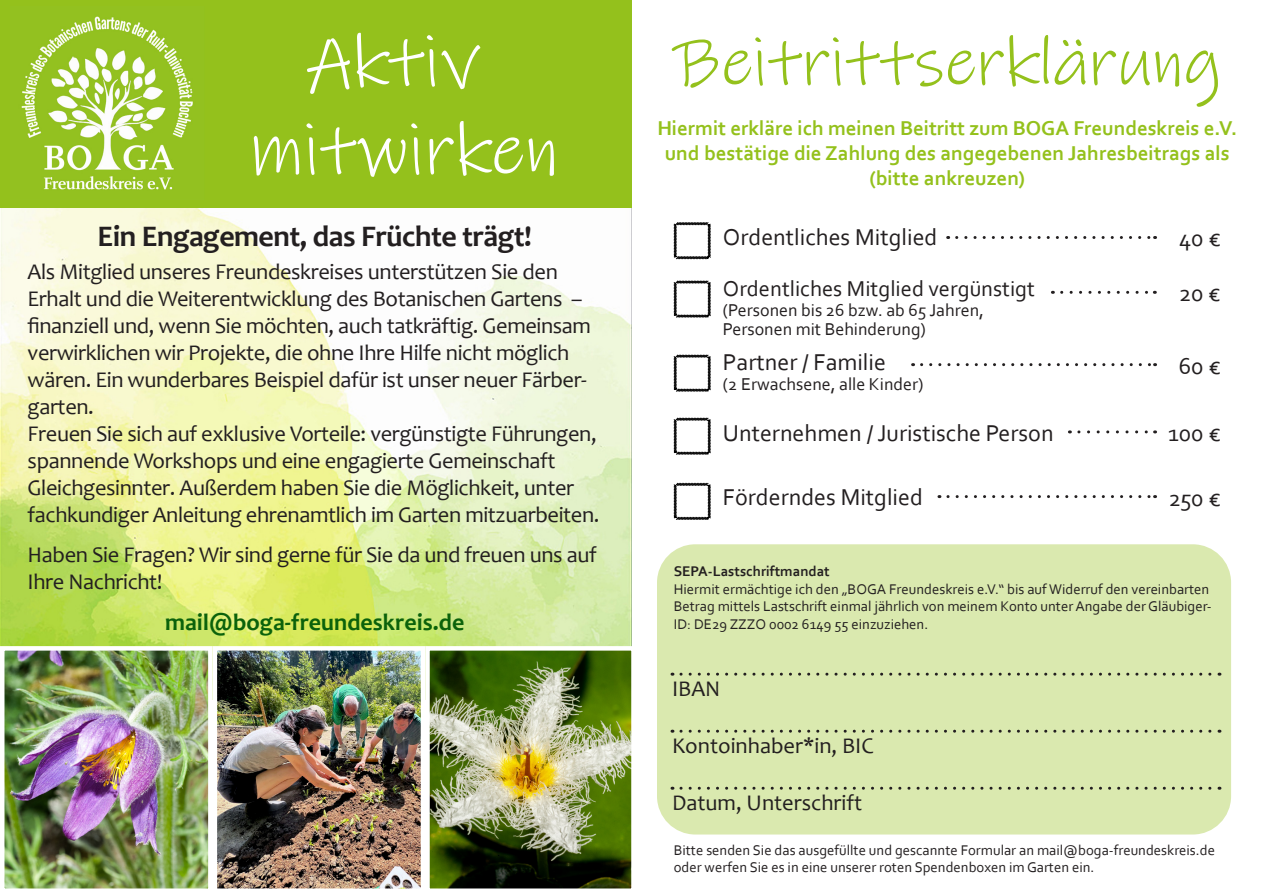
<style>
.page{position:relative;width:1263px;height:893px;background:#fff}
.page>*{position:absolute;margin:0;border:0;box-sizing:border-box;transform-origin:0 0}
.t1{font:73.5px "Ink Free";color:#fff}
.t2{font:69px "Ink Free";color:#94c11c}
.t3{font:700 30px "Candara";letter-spacing:-.015em;color:#231f20}
.t4{font:24px "Corbel";color:#231f20}
.t5{font:700 24px "Candara";color:#0b620b}
.t6{font:22.5px/27px "Candara";letter-spacing:-.015em;color:#231f20}
.t7{font:22.5px "Corbel";color:#231f20}
.t8{font:700 21px/25.2px "Corbel";color:#94c11c;text-align:center}
.t9{font:18px/19.5px "Corbel";color:#231f20}
.t10{font:14.7px/17.7px "Corbel";color:#231f20}
.t11{font:700 14.7px "Corbel";color:#231f20}
</style>
<div class="page">
<img style="left:0;top:207px;width:631px;height:439px">
<div style="left:657px;top:544px;width:574px;height:290px;background:#dae9af;border-radius:38px"></div>
<div style="left:0;top:0;width:631px;height:207px;background:#94c11c"></div>
<img style="left:21px;top:16px;width:172px;height:174px">
<svg style="left:673px;top:222px;width:38px;height:38px"></svg>
<svg style="left:957px;top:236px;width:198px;height:3px"></svg>
<svg style="left:673px;top:280px;width:38px;height:38px"></svg>
<svg style="left:1062px;top:291px;width:93px;height:3px"></svg>
<svg style="left:673px;top:354px;width:38px;height:38px"></svg>
<svg style="left:921px;top:363px;width:234px;height:3px"></svg>
<svg style="left:673px;top:417px;width:38px;height:38px"></svg>
<svg style="left:1079px;top:430px;width:76px;height:3px"></svg>
<svg style="left:673px;top:482px;width:38px;height:38px"></svg>
<svg style="left:948px;top:495px;width:207px;height:3px"></svg>
<svg style="left:681px;top:673px;width:539px;height:3px"></svg>
<svg style="left:681px;top:730px;width:539px;height:3px"></svg>
<svg style="left:681px;top:787px;width:539px;height:3px"></svg>
<img style="left:5px;top:651px;width:203px;height:237px">
<div style="left:0;top:646px;width:213px;height:247px;border:4px solid #fff"></div>
<img style="left:218px;top:651px;width:202px;height:237px">
<div style="left:213px;top:646px;width:212px;height:247px;border:4px solid #fff"></div>
<img style="left:430px;top:651px;width:201px;height:237px">
<div style="left:425px;top:646px;width:211px;height:247px;border:4px solid #fff"></div>
<p class="t1" style="left:307px;top:9px;width:174px">Aktiv</p>
<p class="t1" style="left:249px;top:97px;width:311px">mitwirken</p>
<p class="t3" style="left:98px;top:217px;width:436px">Ein Engagement, das Früchte trägt!</p>
<p class="t6" style="left:28px;top:258px;width:573px">Als Mitglied unseres Freundeskreises unterstützen Sie den Erhalt und die Weiterentwicklung des Botanischen Gartens – finanziell und, wenn Sie möchten, auch tatkräftig. Gemeinsam verwirklichen wir Projekte, die ohne Ihre Hilfe nicht möglich wären. Ein wunderbares Beispiel dafür ist unser neuer Färber&shy;garten.<br>Freuen Sie sich auf exklusive Vorteile: vergünstigte Führungen, spannende Workshops und eine engagierte Gemeinschaft Gleichgesinnter. Außerdem haben Sie die Möglichkeit, unter fachkundiger Anleitung ehrenamtlich im Garten mitzuarbeiten.</p>
<p class="t6" style="left:28px;top:541px;width:571px">Haben Sie Fragen? Wir sind gerne für Sie da und freuen uns auf<br>Ihre Nachricht!</p>
<p class="t5" style="left:165px;top:607px;width:301px">mail@boga-freundeskreis.de</p>
<p class="t2" style="left:673px;top:13px;width:549px">Beitrittserklärung</p>
<p class="t8" style="left:657px;top:114px;width:581px">Hiermit erkläre ich meinen Beitritt zum BOGA Freundeskreis e.V. und bestätige die Zahlung des angegebenen Jahresbeitrags als (bitte ankreuzen)</p>
<p class="t4" style="left:723px;top:222px;width:216px">Ordentliches Mitglied</p>
<p class="t4" style="left:1179px;top:224px;width:43px">40 €</p>
<p class="t7" style="left:723px;top:275px;width:314px">Ordentliches Mitglied vergünstigt</p>
<p class="t9" style="left:723px;top:300px;width:262px">(Personen bis 26 bzw. ab 65 Jahren,<br>Personen mit Behinderung)</p>
<p class="t4" style="left:1179px;top:278px;width:43px">20 €</p>
<p class="t4" style="left:723px;top:348px;width:165px">Partner / Familie</p>
<p class="t9" style="left:723px;top:374px;width:202px">(2 Erwachsene, alle Kinder)</p>
<p class="t4" style="left:1179px;top:351px;width:44px">60 €</p>
<p class="t4" style="left:723px;top:418px;width:332px">Unternehmen / Juristische Person</p>
<p class="t4" style="left:1168px;top:418px;width:54px">100 €</p>
<p class="t4" style="left:723px;top:482px;width:202px">Förderndes Mitglied</p>
<p class="t4" style="left:1169px;top:483px;width:54px">250 €</p>
<p class="t11" style="left:674px;top:562px;width:158px">SEPA-Lastschriftmandat</p>
<p class="t10" style="left:674px;top:580px;width:539px">Hiermit ermächtige ich den „BOGA Freundeskreis e.V.“ bis auf Widerruf den vereinbarten<br>Betrag mittels Lastschrift einmal jährlich von meinem Konto unter Angabe der Gläubiger-<br>ID: DE29 ZZZO 0002 6149 55 einzuziehen.</p>
<p class="t6" style="left:672px;top:675px;width:50px">IBAN</p>
<p class="t6" style="left:672px;top:732px;width:203px">Kontoinhaber*in, BIC</p>
<p class="t6" style="left:672px;top:789px;width:192px">Datum, Unterschrift</p>
<p class="t10" style="left:674px;top:840px;width:543px">Bitte senden Sie das ausgefüllte und gescannte Formular an mail@boga-freundeskreis.de oder werfen Sie es in eine unserer roten Spendenboxen im Garten ein.</p>
</div>
